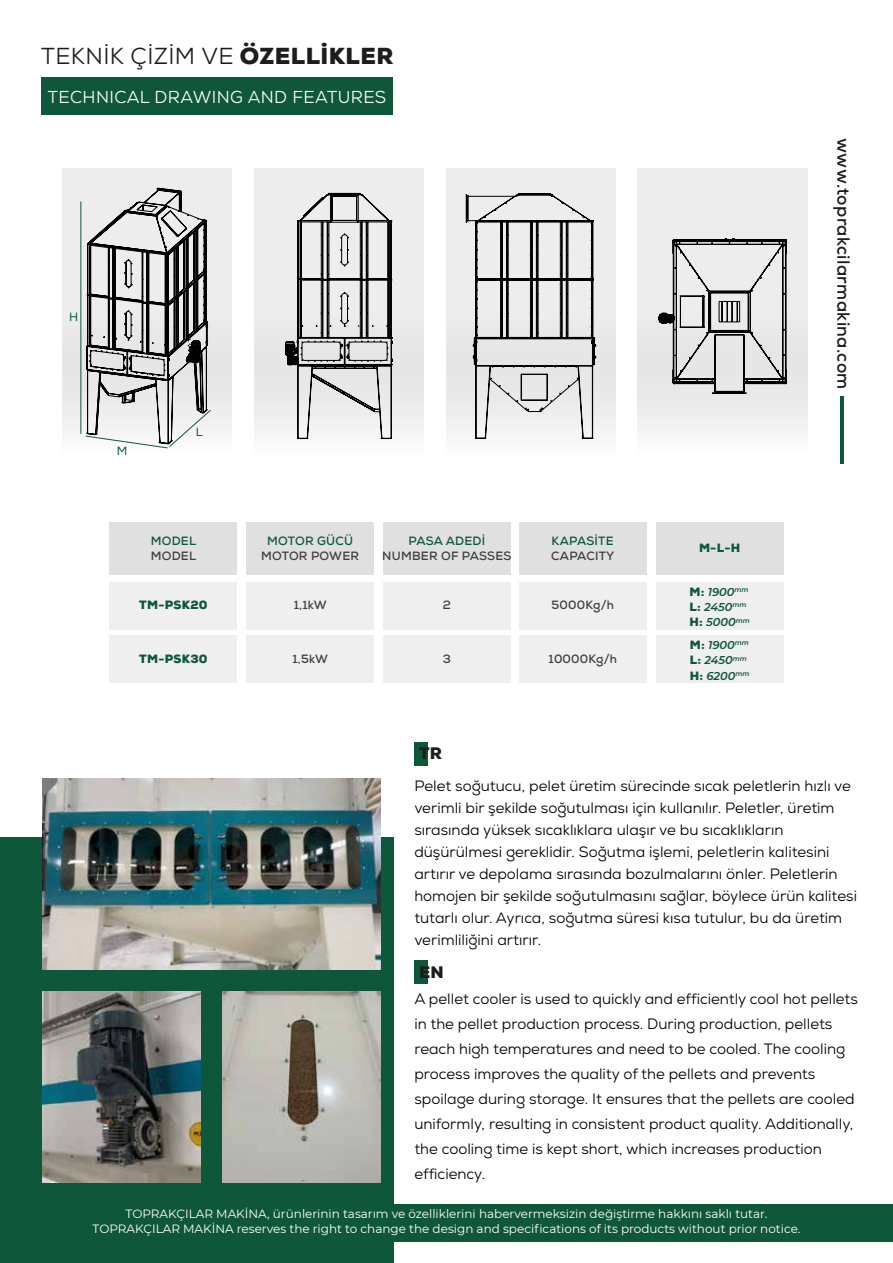
<style>
.page{position:relative;width:893px;height:1263px;background:#fff}
.page>*{position:absolute;margin:0;border:0;box-sizing:border-box;transform-origin:0 0}
.t1{font:23.1px "Nexa";letter-spacing:.02em;color:#1d1d1b}
.t2{font:700 17.55px "Nexa";letter-spacing:.02em;color:#1d1d1b}
.t3{font:17.25px "Nexa";letter-spacing:.02em;color:#fff}
.t4{font:900 16.65px "Nexa";color:#1d1d1b}
.t5{font:15px/22px "Nexa";color:#000101}
.t6{font:12px/14.4px "Montserrat";color:#fff;text-align:center}
.t7{font:700 12px "Nexa";letter-spacing:.02em;color:#3f3f3f}
.t8{font:700 12px "Nexa";letter-spacing:.02em;color:#0f573a}
.t9{font:900 12px "Nexa";letter-spacing:.02em;color:#0f573a}
.t10{font:12px "Nexa";color:#0f573a}
.t11{font:italic 600 11.4px/15.1px "Montserrat";color:#0f573a}
.s1{font-weight:900}
.s2{font-family:"Nexa";font-weight:900;font-style:normal;font-size:12px}
</style>
<div class="page">
<div style="left:0;top:838px;width:393px;height:425px;background:#0f573a"></div>
<div style="left:414px;top:742px;width:13px;height:23px;background:#0f573a"></div>
<div style="left:414px;top:960px;width:13px;height:24px;background:#0f573a"></div>
<div style="left:110px;top:522px;width:127px;height:53px;background:#e0e0e0"></div>
<div style="left:247px;top:522px;width:127px;height:53px;background:#e0e0e0"></div>
<div style="left:383px;top:522px;width:127px;height:53px;background:#e0e0e0"></div>
<div style="left:519px;top:522px;width:127px;height:53px;background:#e0e0e0"></div>
<div style="left:656px;top:522px;width:127px;height:53px;background:#e0e0e0"></div>
<div style="left:110px;top:582px;width:127px;height:47px;background:#efeff0"></div>
<div style="left:247px;top:582px;width:127px;height:47px;background:#efeff0"></div>
<div style="left:383px;top:582px;width:127px;height:47px;background:#efeff0"></div>
<div style="left:519px;top:582px;width:127px;height:47px;background:#efeff0"></div>
<div style="left:656px;top:582px;width:127px;height:47px;background:#efeff0"></div>
<div style="left:110px;top:636px;width:127px;height:47px;background:#efeff0"></div>
<div style="left:247px;top:636px;width:127px;height:47px;background:#efeff0"></div>
<div style="left:383px;top:636px;width:127px;height:47px;background:#efeff0"></div>
<div style="left:519px;top:636px;width:127px;height:47px;background:#efeff0"></div>
<div style="left:656px;top:636px;width:127px;height:47px;background:#efeff0"></div>
<div style="left:0;top:1204px;width:893px;height:38px;background:#0f573a"></div>
<div style="left:41px;top:77px;width:352px;height:38px;background:#0f573a"></div>
<div style="left:62px;top:168px;width:170px;height:296px;background:linear-gradient(to right,#f3f3f3,#f3f3f3)"></div>
<div style="left:254px;top:168px;width:169px;height:296px;background:linear-gradient(to right,#f2f2f2,#f1f1f1)"></div>
<div style="left:446px;top:168px;width:169px;height:296px;background:linear-gradient(to right,#f3f3f3,#f3f3f3)"></div>
<div style="left:638px;top:168px;width:169px;height:265px;background:#ededed"></div>
<svg style="left:285px;top:193px;width:107px;height:246px;background:#bdbdbd"></svg>
<svg style="left:466px;top:193px;width:130px;height:246px;background:#c7c7c7"></svg>
<svg style="left:658px;top:238px;width:129px;height:156px;background:#bfbfbf"></svg>
<svg style="left:85px;top:188px;width:126px;height:261px;background:#b1b1b1"></svg>
<hr style="left:80px;top:202px;width:1px;height:231px;background:#0f573a">
<img style="left:43px;top:991px;width:158px;height:192px">
<img style="left:222px;top:991px;width:158px;height:192px">
<img style="left:43px;top:778px;width:337px;height:192px">
<hr style="left:840px;top:396px;width:4px;height:68px;background:#0f573a">
<h1 class="t1" style="left:41px;top:41px;width:354px">TEKNİK ÇİZİM VE <span class="s1">ÖZELLİKLER</span></h1>
<p class="t3" style="left:48px;top:87px;width:340px">TECHNICAL DRAWING AND FEATURES</p>
<p class="t10" style="left:69px;top:310px;width:11px">H</p>
<p class="t10" style="left:117px;top:444px;width:12px">M</p>
<p class="t10" style="left:196px;top:425px;width:8px">L</p>
<p class="t8" style="left:151px;top:533px;width:47px">MODEL</p>
<p class="t7" style="left:151px;top:548px;width:47px">MODEL</p>
<p class="t9" style="left:139px;top:597px;width:70px">TM-PSK20</p>
<p class="t9" style="left:139px;top:651px;width:70px">TM-PSK30</p>
<p class="t8" style="left:267px;top:533px;width:88px">MOTOR GÜCÜ</p>
<p class="t7" style="left:261px;top:548px;width:100px">MOTOR POWER</p>
<p class="t8" style="left:409px;top:533px;width:78px">PASA ADEDİ</p>
<p class="t7" style="left:382px;top:548px;width:131px">NUMBER OF PASSES</p>
<p class="t8" style="left:552px;top:533px;width:64px">KAPASİTE</p>
<p class="t7" style="left:551px;top:548px;width:65px">CAPACITY</p>
<p class="t7" style="left:294px;top:597px;width:35px">1,1kW</p>
<p class="t7" style="left:443px;top:597px;width:10px">2</p>
<p class="t7" style="left:552px;top:597px;width:64px">5000Kg/h</p>
<p class="t7" style="left:292px;top:651px;width:37px">1,5kW</p>
<p class="t7" style="left:549px;top:651px;width:70px">10000Kg/h</p>
<p class="t7" style="left:443px;top:651px;width:10px">3</p>
<p class="t9" style="left:699px;top:540px;width:43px">M-L-H</p>
<p class="t11" style="left:689px;top:584px;width:62px"><span class="s2">M:</span> 1900<sup>mm<br></sup><span class="s2">L:</span> 2450<sup>mm<br></sup><span class="s2">H:</span> 5000<sup>mm</sup></p>
<p class="t11" style="left:690px;top:637px;width:61px"><span class="s2">M:</span> 1900<sup>mm<br></sup><span class="s2">L:</span> 2450<sup>mm<br></sup><span class="s2">H:</span> 6200<sup>mm</sup></p>
<p class="t2" style="left:855px;top:138px;width:253px;rotate:90deg">www.toprakcilarmakina.com</p>
<p class="t4" style="left:419px;top:743px;width:25px">TR</p>
<p class="t5" style="left:414px;top:775px;width:444px">Pelet soğutucu, pelet üretim sürecinde sıcak peletlerin hızlı ve verimli bir şekilde soğutulması için kullanılır. Peletler, üretim sırasında yüksek sıcaklıklara ulaşır ve bu sıcaklıkların düşürülmesi gereklidir. Soğutma işlemi, peletlerin kalitesini artırır ve depolama sırasında bozulmalarını önler. Peletlerin homojen bir şekilde soğutulmasını sağlar, böylece ürün kalitesi tutarlı olur. Ayrıca, soğutma süresi kısa tutulur, bu da üretim verimliliğini artırır.</p>
<p class="t4" style="left:419px;top:961px;width:26px">EN</p>
<p class="t5" style="left:414px;top:987px;width:445px;line-height:24.9px">A pellet cooler is used to quickly and efficiently cool hot pellets in the pellet production process. During production, pellets reach high temperatures and need to be cooled. The cooling process improves the quality of the pellets and prevents spoilage during storage. It ensures that the pellets are cooled uniformly, resulting in consistent product quality. Additionally, the cooling time is kept short, which increases production efficiency.</p>
<p class="t6" style="left:93px;top:1206px;width:709px">TOPRAKÇILAR MAKİNA, ürünlerinin tasarım ve özelliklerini habervermeksizin değiştirme hakkını saklı tutar.<br>TOPRAKÇILAR MAKİNA reserves the right to change the design and specifications of its products without prior notice.</p>
</div>
